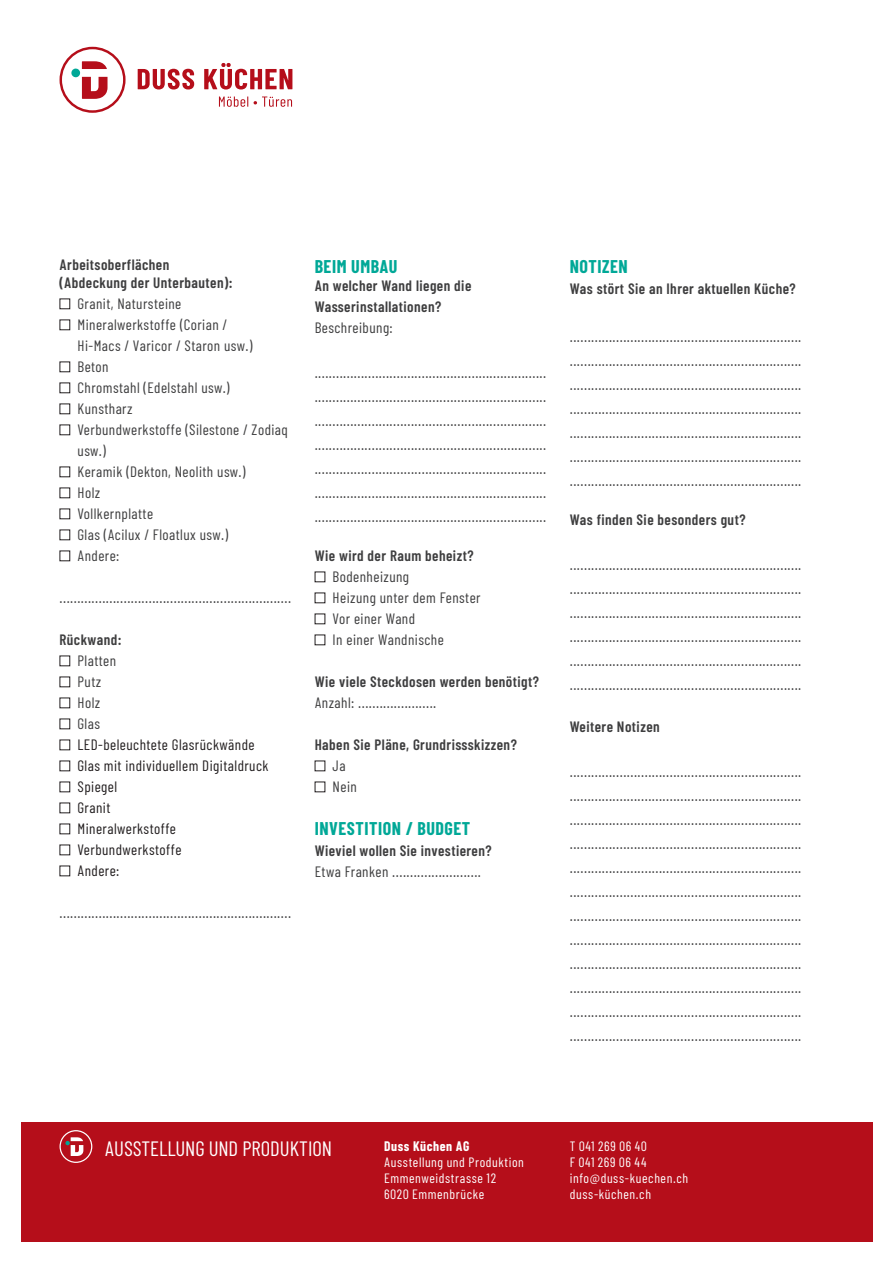
<style>
.page{position:relative;width:893px;height:1263px;background:#fff}
.page>*{position:absolute;margin:0;border:0;box-sizing:border-box;transform-origin:0 0}
.t1{font:20.7px "Barlow Condensed";color:#fff}
.t2{font:700 18px "Barlow Condensed";letter-spacing:.03em;color:#00a897}
.t3{font:15px/21px "Barlow Condensed";letter-spacing:.03em;color:#3e3e3f}
.t4{font:600 15px "Barlow Condensed";letter-spacing:.03em;color:#3e3e3f}
.t5{font:15px "Barlow Condensed";letter-spacing:.03em;color:#231f20}
.t6{font:13.5px "Barlow Condensed";letter-spacing:.045em;color:#fff}
.t7{font:700 13.5px "Barlow Condensed";letter-spacing:.04em;color:#fff}
</style>
<div class="page">
<div style="left:21px;top:1123px;width:851px;height:119px;background:#b50e1a"></div>
<svg style="left:60px;top:1130px;width:32px;height:33px"></svg>
<svg style="left:60px;top:47px;width:66px;height:66px"></svg>
<svg style="left:138px;top:63px;width:154px;height:27px"></svg>
<svg style="left:219px;top:97px;width:73px;height:10px"></svg>
<p class="t4" style="left:60px;top:255px;width:111px">Arbeitsoberflächen</p>
<p class="t4" style="left:60px;top:273px;width:175px">(Abdeckung der Unterbauten):</p>
<p class="t3" style="left:78px;top:293px;width:105px">Granit, Natursteine</p>
<p class="t3" style="left:78px;top:314px;width:176px">Mineralwerkstoffe (Corian /<br>Hi-Macs / Varicor / Staron usw.)<br>Beton</p>
<p class="t3" style="left:78px;top:377px;width:154px">Chromstahl (Edelstahl usw.)</p>
<p class="t3" style="left:78px;top:398px;width:57px">Kunstharz</p>
<p class="t3" style="left:78px;top:419px;width:212px">Verbundwerkstoffe (Silestone / Zodiaq usw.)</p>
<p class="t3" style="left:78px;top:461px;width:169px">Keramik (Dekton, Neolith usw.)<br>Holz</p>
<p class="t3" style="left:78px;top:503px;width:77px">Vollkernplatte</p>
<p class="t3" style="left:78px;top:524px;width:152px">Glas (Acilux / Floatlux usw.)</p>
<p class="t3" style="left:78px;top:545px;width:43px">Andere:</p>
<p class="t3" style="left:60px;top:587px;width:233px">.................................................................</p>
<p class="t4" style="left:60px;top:630px;width:64px">Rückwand:</p>
<p class="t3" style="left:78px;top:650px;width:40px">Platten</p>
<p class="t3" style="left:78px;top:671px;width:25px">Putz</p>
<p class="t3" style="left:78px;top:692px;width:24px">Holz</p>
<p class="t3" style="left:78px;top:713px;width:24px">Glas</p>
<p class="t5" style="left:78px;top:735px;width:179px">LED-beleuchtete Glasrückwände</p>
<p class="t5" style="left:78px;top:756px;width:193px">Glas mit individuellem Digitaldruck</p>
<p class="t5" style="left:78px;top:777px;width:41px">Spiegel</p>
<p class="t5" style="left:78px;top:798px;width:34px">Granit</p>
<p class="t5" style="left:78px;top:819px;width:100px">Mineralwerkstoffe</p>
<p class="t5" style="left:78px;top:840px;width:105px">Verbundwerkstoffe</p>
<p class="t5" style="left:78px;top:861px;width:43px">Andere:</p>
<p class="t3" style="left:60px;top:902px;width:233px">.................................................................</p>
<p class="t2" style="left:315px;top:255px;width:84px">BEIM UMBAU</p>
<p class="t4" style="left:315px;top:276px;width:158px">An welcher Wand liegen die</p>
<p class="t4" style="left:315px;top:297px;width:128px">Wasserinstallationen?</p>
<p class="t3" style="left:315px;top:317px;width:80px">Beschreibung:</p>
<p class="t3" style="left:315px;top:362px;width:233px">.................................................................</p>
<p class="t3" style="left:315px;top:386px;width:233px">.................................................................</p>
<p class="t3" style="left:315px;top:410px;width:233px">.................................................................</p>
<p class="t3" style="left:315px;top:434px;width:233px">.................................................................</p>
<p class="t3" style="left:315px;top:458px;width:233px">.................................................................</p>
<p class="t3" style="left:315px;top:482px;width:233px">.................................................................</p>
<p class="t3" style="left:315px;top:506px;width:233px">.................................................................</p>
<p class="t4" style="left:315px;top:546px;width:160px">Wie wird der Raum beheizt?</p>
<p class="t3" style="left:333px;top:566px;width:78px">Bodenheizung</p>
<p class="t3" style="left:333px;top:587px;width:149px">Heizung unter dem Fenster<br>Vor einer Wand</p>
<p class="t3" style="left:333px;top:629px;width:113px">In einer Wandnische</p>
<p class="t4" style="left:315px;top:672px;width:226px">Wie viele Steckdosen werden benötigt?</p>
<p class="t3" style="left:315px;top:692px;width:123px">Anzahl: ......................</p>
<p class="t4" style="left:315px;top:735px;width:204px">Haben Sie Pläne, Grundrissskizzen?</p>
<p class="t3" style="left:333px;top:755px;width:15px">Ja</p>
<p class="t3" style="left:333px;top:776px;width:26px">Nein</p>
<p class="t2" style="left:315px;top:817px;width:157px">INVESTITION / BUDGET</p>
<p class="t4" style="left:315px;top:841px;width:179px">Wieviel wollen Sie investieren?</p>
<p class="t3" style="left:315px;top:860px;width:168px">Etwa Franken .........................</p>
<p class="t2" style="left:570px;top:255px;width:59px">NOTIZEN</p>
<p class="t4" style="left:570px;top:279px;width:227px">Was stört Sie an Ihrer aktuellen Küche?</p>
<p class="t3" style="left:570px;top:326px;width:233px">.................................................................</p>
<p class="t3" style="left:570px;top:350px;width:233px">.................................................................</p>
<p class="t3" style="left:570px;top:374px;width:233px">.................................................................</p>
<p class="t3" style="left:570px;top:398px;width:233px">.................................................................</p>
<p class="t3" style="left:570px;top:422px;width:233px">.................................................................</p>
<p class="t3" style="left:570px;top:446px;width:233px">.................................................................</p>
<p class="t3" style="left:570px;top:470px;width:233px">.................................................................</p>
<p class="t4" style="left:570px;top:510px;width:177px">Was finden Sie besonders gut?</p>
<p class="t3" style="left:570px;top:554px;width:233px">.................................................................</p>
<p class="t3" style="left:570px;top:578px;width:233px">.................................................................</p>
<p class="t3" style="left:570px;top:602px;width:233px">.................................................................</p>
<p class="t3" style="left:570px;top:626px;width:233px">.................................................................</p>
<p class="t3" style="left:570px;top:650px;width:233px">.................................................................</p>
<p class="t3" style="left:570px;top:674px;width:233px">.................................................................</p>
<p class="t4" style="left:570px;top:717px;width:91px">Weitere Notizen</p>
<p class="t3" style="left:570px;top:761px;width:233px">.................................................................</p>
<p class="t3" style="left:570px;top:785px;width:233px">.................................................................</p>
<p class="t3" style="left:570px;top:809px;width:233px">.................................................................</p>
<p class="t3" style="left:570px;top:833px;width:233px">.................................................................</p>
<p class="t3" style="left:570px;top:857px;width:233px">.................................................................</p>
<p class="t3" style="left:570px;top:881px;width:233px">.................................................................</p>
<p class="t3" style="left:570px;top:905px;width:233px">.................................................................</p>
<p class="t3" style="left:570px;top:929px;width:233px">.................................................................</p>
<p class="t3" style="left:570px;top:953px;width:233px">.................................................................</p>
<p class="t3" style="left:570px;top:977px;width:233px">.................................................................</p>
<p class="t3" style="left:570px;top:1001px;width:233px">.................................................................</p>
<p class="t3" style="left:570px;top:1025px;width:233px">.................................................................</p>
<p class="t1" style="left:105px;top:1135px;width:229px">AUSSTELLUNG UND PRODUKTION</p>
<p class="t7" style="left:384px;top:1137px;width:87px">Duss Küchen AG</p>
<p class="t6" style="left:384px;top:1153px;width:141px">Ausstellung und Produktion</p>
<p class="t6" style="left:384px;top:1170px;width:113px">Emmenweidstrasse 12</p>
<p class="t6" style="left:384px;top:1186px;width:102px">6020 Emmenbrücke</p>
<p class="t6" style="left:570px;top:1137px;width:78px">T 041 269 06 40</p>
<p class="t6" style="left:570px;top:1153px;width:78px">F 041 269 06 44</p>
<p class="t6" style="left:570px;top:1170px;width:120px">info@duss-kuechen.ch</p>
<p class="t6" style="left:570px;top:1186px;width:83px">duss-küchen.ch</p>
</div>
